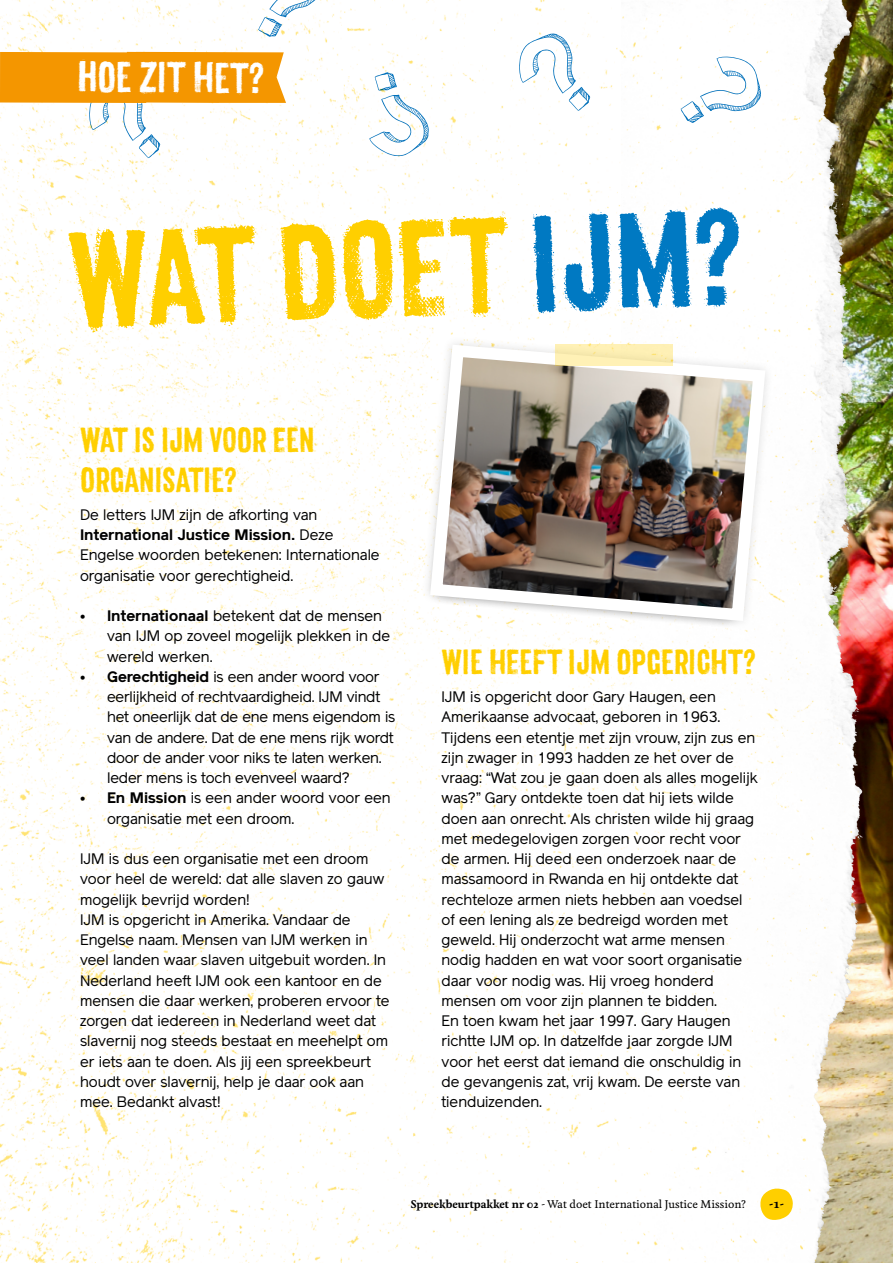
<style>
.page{position:relative;width:893px;height:1263px;background:#fff}
.page>*{position:absolute;margin:0;border:0;box-sizing:border-box;transform-origin:0 0}
.t1{font:131.7px "Canvas 3 D Sans Kerned";color:#ffcf00}
.t2{font:41.55px "Canvas 3 D Sans Kerned";color:#fff}
.t3{font:33.75px/40.5px "Canvas 3 D Sans Kerned";color:#ffcf00}
.t4{font:15px/20.2px "Reader";color:#000}
.t5{font:700 12px "Feijoa";color:#000}
.t6{font:500 10.5px "Feijoa";color:#000}
.s1{color:#0079c2}
.s2{font-weight:700}
</style>
<div class="page">
<div style="left:607px;top:0;width:286px;height:1263px;background:#fff;opacity:.3"></div>
<img style="left:0;top:0;width:870px;height:1263px">
<svg style="left:759px;top:1188px;width:34px;height:34px"></svg>
<svg style="left:369px;top:72px;width:60px;height:85px"></svg>
<svg style="left:519px;top:34px;width:71px;height:77px"></svg>
<svg style="left:681px;top:57px;width:80px;height:66px"></svg>
<svg style="left:258px;top:0;width:65px;height:37px"></svg>
<svg style="left:0;top:52px;width:286px;height:106px"></svg>
<div style="left:421px;top:335px;width:354px;height:296px;background:#fff"></div>
<img style="left:424px;top:338px;width:348px;height:289px">
<div style="left:555px;top:345px;width:118px;height:21px;background:#fef0b5"></div>
<h2 class="t2" style="left:78px;top:50px;width:188px;rotate:1deg">HOE ZIT HET?</h2>
<h1 class="t1" style="left:65px;top:200px;width:677px;rotate:-2deg">WAT DOET <span class="s1">IJM?</span></h1>
<h3 class="t3" style="left:80px;top:419px;width:236px">WAT IS IJM VOOR EEN<br>ORGANISATIE?</h3>
<p class="t4" style="left:80px;top:504px;width:301px">De letters IJM zijn de afkorting van <span class="s2">International Justice Mission.</span> Deze Engelse woorden betekenen: Internationale organisatie voor gerechtigheid.</p>
<p class="t4" style="left:107px;top:606px;width:285px;text-indent:-27px"><span class="s2">• Internationaal</span> betekent dat de mensen van IJM op zoveel mogelijk plekken in de wereld werken.</p>
<p class="t4" style="left:107px;top:666px;width:290px;text-indent:-27px"><span class="s2">• Gerechtigheid</span> is een ander woord voor eerlijkheid of rechtvaardigheid. IJM vindt het oneerlijk dat de ene mens eigendom is van de andere. Dat de ene mens rijk wordt door de ander voor niks te laten werken.<br>Ieder mens is toch evenveel waard?</p>
<p class="t4" style="left:107px;top:788px;width:285px;text-indent:-27px"><span class="s2">• En Mission</span> is een ander woord voor een organisatie met een droom.</p>
<p class="t4" style="left:80px;top:849px;width:311px">IJM is dus een organisatie met een droom voor heel de wereld: dat alle slaven zo gauw mogelijk bevrijd worden!<br>IJM is opgericht in Amerika. Vandaar de Engelse naam. Mensen van IJM werken in veel landen waar slaven uitgebuit worden. In Nederland heeft IJM ook een kantoor en de mensen die daar werken, proberen ervoor te zorgen dat iedereen in Nederland weet dat slavernij nog steeds bestaat en meehelpt om er iets aan te doen. Als jij een spreekbeurt houdt over slavernij, help je daar ook aan mee. Bedankt alvast!</p>
<h3 class="t3" style="left:441px;top:642px;width:316px">WIE HEEFT IJM OPGERICHT?</h3>
<p class="t4" style="left:441px;top:687px;width:318px">IJM is opgericht door Gary Haugen, een Amerikaanse advocaat, geboren in 1963.<br>Tijdens een etentje met zijn vrouw, zijn zus en zijn zwager in 1993 hadden ze het over de vraag: “Wat zou je gaan doen als alles mogelijk was?” Gary ontdekte toen dat hij iets wilde doen aan onrecht. Als christen wilde hij graag met medegelovigen zorgen voor recht voor de armen. Hij deed een onderzoek naar de massamoord in Rwanda en hij ontdekte dat rechteloze armen niets hebben aan voedsel of een lening als ze bedreigd worden met geweld. Hij onderzocht wat arme mensen nodig hadden en wat voor soort organisatie daar voor nodig was. Hij vroeg honderd mensen om voor zijn plannen te bidden.<br>En toen kwam het jaar 1997. Gary Haugen richtte IJM op. In datzelfde jaar zorgde IJM voor het eerst dat iemand die onschuldig in de gevangenis zat, vrij kwam. De eerste van tienduizenden.</p>
<p class="t6" style="left:411px;top:1198px;width:337px"><span class="s2">Spreekbeurtpakket nr 02</span> - Wat doet International Justice Mission?</p>
<p class="t5" style="left:769px;top:1195px;width:17px">-1-</p>
</div>
